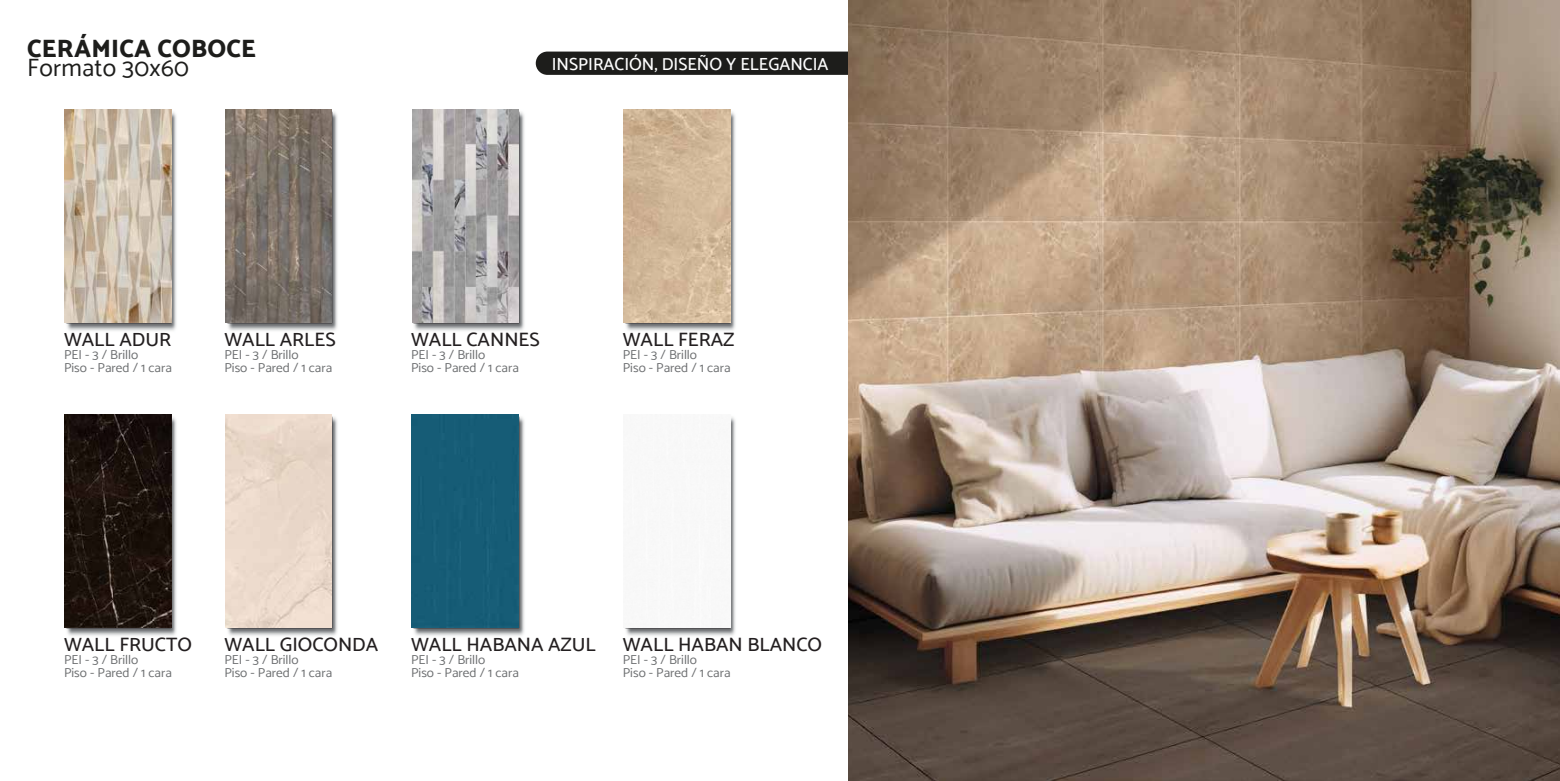
<style>
.page{position:relative;width:1560px;height:781px;background:#fff}
.page>*{position:absolute;margin:0;border:0;box-sizing:border-box;transform-origin:0 0}
.t1{font:800 25px "Catamaran";letter-spacing:.01em;color:#1d1d1b}
.t2{font:25px "Catamaran";letter-spacing:.01em;color:#1d1d1b}
.t3{font:500 19.25px "Catamaran";color:#231f20}
.t4{font:500 17.5px "Catamaran";color:#fff}
.t5{font:12.88px/12.9px "Catamaran";color:#6d6f71}
</style>
<div class="page">
<div style="left:536px;top:52px;width:346px;height:23px;background:#1d1d1b;border-radius:12px"></div>
<img style="left:849px;top:0;width:710px;height:781px">
<img style="left:65px;top:110px;width:112px;height:221px">
<img style="left:65px;top:110px;width:106px;height:212px">
<img style="left:225px;top:111px;width:113px;height:220px">
<img style="left:225px;top:110px;width:107px;height:212px">
<img style="left:412px;top:110px;width:113px;height:221px">
<img style="left:412px;top:110px;width:106px;height:212px">
<img style="left:623px;top:110px;width:113px;height:221px">
<img style="left:624px;top:110px;width:106px;height:212px">
<img style="left:65px;top:414px;width:112px;height:222px">
<img style="left:65px;top:414px;width:106px;height:213px">
<img style="left:225px;top:416px;width:113px;height:220px">
<img style="left:225px;top:414px;width:107px;height:213px">
<img style="left:412px;top:414px;width:113px;height:222px">
<div style="left:412px;top:414px;width:106px;height:213px;background:#165c76"></div>
<img style="left:625px;top:417px;width:111px;height:219px">
<img style="left:625px;top:417px;width:105px;height:210px">
<h1 class="t1" style="left:27px;top:34px;width:230px">CERÁMICA COBOCE</h1>
<h1 class="t2" style="left:27px;top:53px;width:163px">Formato 30x60</h1>
<h3 class="t4" style="left:552px;top:53px;width:278px">INSPIRACIÓN, DISEÑO Y ELEGANCIA</h3>
<h2 class="t3" style="left:64px;top:328px;width:109px">WALL ADUR</h2>
<p class="t5" style="left:64px;top:348px;width:109px">PEI - 3 / Brillo<br>Piso - Pared / 1 cara</p>
<h2 class="t3" style="left:224px;top:328px;width:113px">WALL ARLES</h2>
<p class="t5" style="left:224px;top:348px;width:109px">PEI - 3 / Brillo<br>Piso - Pared / 1 cara</p>
<h2 class="t3" style="left:411px;top:328px;width:130px">WALL CANNES</h2>
<p class="t5" style="left:411px;top:348px;width:109px">PEI - 3 / Brillo<br>Piso - Pared / 1 cara</p>
<h2 class="t3" style="left:623px;top:328px;width:113px">WALL FERAZ</h2>
<p class="t5" style="left:623px;top:348px;width:109px">PEI - 3 / Brillo<br>Piso - Pared / 1 cara</p>
<h2 class="t3" style="left:64px;top:633px;width:129px">WALL FRUCTO</h2>
<p class="t5" style="left:64px;top:653px;width:109px">PEI - 3 / Brillo<br>Piso - Pared / 1 cara</p>
<h2 class="t3" style="left:224px;top:633px;width:155px">WALL GIOCONDA</h2>
<p class="t5" style="left:224px;top:653px;width:109px">PEI - 3 / Brillo<br>Piso - Pared / 1 cara</p>
<h2 class="t3" style="left:411px;top:633px;width:186px">WALL HABANA AZUL</h2>
<p class="t5" style="left:411px;top:653px;width:109px">PEI - 3 / Brillo<br>Piso - Pared / 1 cara</p>
<h2 class="t3" style="left:623px;top:633px;width:201px">WALL HABAN BLANCO</h2>
<p class="t5" style="left:623px;top:653px;width:109px">PEI - 3 / Brillo<br>Piso - Pared / 1 cara</p>
</div>
